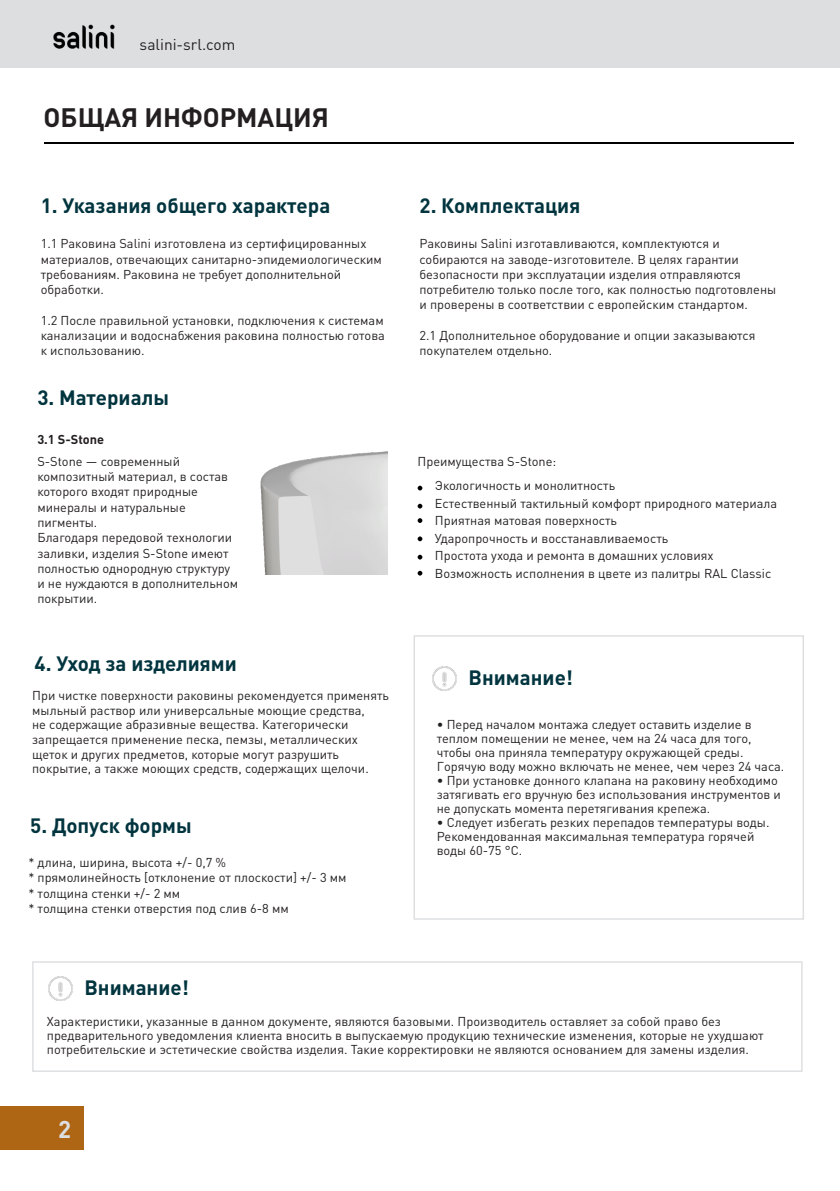
<style>
.page{position:relative;width:840px;height:1191px;background:#fff}
.page>*{position:absolute;margin:0;border:0;box-sizing:border-box;transform-origin:0 0}
.t1{font:700 26.4px "DIN Pro";color:#231f20}
.t2{font:700 24px "DIN Pro";color:#dddee0}
.t3{font:700 20.6px "DIN Pro";color:#00343e}
.t4{font:15.6px "DIN Pro";color:#231f20}
.t5{font:12.8px/15.4px "DIN Pro";color:#231f20}
.t6{font:700 12.8px "DIN Pro";color:#231f20}
</style>
<div class="page">
<div style="left:0;top:0;width:839px;height:67px;background:#dddee0"></div>
<img style="left:53px;top:24px;width:62px;height:25px">
<div style="left:0;top:1106px;width:83px;height:44px;background:#ae6514"></div>
<hr style="left:44px;top:142px;width:749px;height:2px;background:#000">
<img style="left:260px;top:451px;width:127px;height:123px">
<svg style="left:417px;top:486px;width:5px;height:4px"></svg>
<svg style="left:417px;top:504px;width:5px;height:4px"></svg>
<svg style="left:417px;top:518px;width:5px;height:5px"></svg>
<svg style="left:417px;top:536px;width:5px;height:5px"></svg>
<svg style="left:417px;top:555px;width:5px;height:4px"></svg>
<svg style="left:417px;top:571px;width:5px;height:4px"></svg>
<div style="left:32px;top:961px;width:770px;height:110px;border:1px solid #dddee0"></div>
<img style="left:48px;top:976px;width:25px;height:25px">
<div style="left:413px;top:635px;width:390px;height:284px;border:1px solid #dddee0"></div>
<img style="left:432px;top:666px;width:25px;height:25px">
<p class="t4" style="left:140px;top:32px;width:97px">salini-srl.com</p>
<p class="t1" style="left:43px;top:95px;width:287px">ОБЩАЯ ИНФОРМАЦИЯ</p>
<p class="t3" style="left:41px;top:188px;width:291px">1. Указания общего характера</p>
<p class="t5" style="left:41px;top:235px;width:342px">1.1 Раковина Salini изготовлена из сертифицированных материалов, отвечающих санитарно-эпидемиологическим требованиям. Раковина не требует дополнительной обработки.</p>
<p class="t5" style="left:41px;top:311px;width:345px;text-align:justify">1.2 После правильной установки, подключения к системам канализации и водоснабжения раковина полностью готова к использованию.</p>
<p class="t3" style="left:37px;top:380px;width:133px">3. Материалы</p>
<p class="t6" style="left:37px;top:428px;width:68px">3.1 S-Stone</p>
<p class="t5" style="left:37px;top:452px;width:144px">S-Stone — современный</p>
<p class="t5" style="left:37px;top:467px;width:192px">композитный материал, в состав</p>
<p class="t5" style="left:37px;top:483px;width:162px">которого входят природные</p>
<p class="t5" style="left:37px;top:498px;width:150px">минералы и натуральные</p>
<p class="t5" style="left:37px;top:513px;width:61px">пигменты.</p>
<p class="t5" style="left:37px;top:528px;width:202px">Благодаря передовой технологии заливки, изделия S-Stone имеют полностью однородную структуру и не нуждаются в дополнительном покрытии.</p>
<p class="t3" style="left:35px;top:646px;width:204px">4. Уход за изделиями</p>
<p class="t5" style="left:32px;top:686px;width:358px;line-height:14.6px">При чистке поверхности раковины рекомендуется применять мыльный раствор или универсальные моющие средства,<br>не содержащие абразивные вещества. Категорически запрещается применение песка, пемзы, металлических щеток и других предметов, которые могут разрушить покрытие, а также моющих средств, содержащих щелочи.</p>
<p class="t3" style="left:30px;top:808px;width:163px">5. Допуск формы</p>
<p class="t5" style="left:28px;top:853px;width:319px">* длина, ширина, высота +/- 0,7 %<br>* прямолинейность [отклонение от плоскости] +/- 3 мм * толщина стенки +/- 2 мм<br>* толщина стенки отверстия под слив 6-8 мм</p>
<p class="t3" style="left:84px;top:970px;width:106px">Внимание!</p>
<p class="t3" style="left:419px;top:188px;width:162px">2. Комплектация</p>
<p class="t5" style="left:419px;top:235px;width:358px">Раковины Salini изготавливаются, комплектуются и собираются на заводе-изготовителе. В целях гарантии безопасности при эксплуатации изделия отправляются потребителю только после того, как полностью подготовлены</p>
<p class="t5" style="left:419px;top:296px;width:330px">и проверены в соответствии с европейским стандартом.</p>
<p class="t5" style="left:419px;top:326px;width:337px">2.1 Дополнительное оборудование и опции заказываются покупателем отдельно.</p>
<p class="t5" style="left:417px;top:453px;width:140px">Преимущества S-Stone:</p>
<p class="t5" style="left:434px;top:476px;width:182px">Экологичность и монолитность</p>
<p class="t5" style="left:434px;top:494px;width:343px">Естественный тактильный комфорт природного материала</p>
<p class="t5" style="left:434px;top:511px;width:183px">Приятная матовая поверхность</p>
<p class="t5" style="left:434px;top:529px;width:235px">Ударопрочность и восстанавливаемость</p>
<p class="t5" style="left:434px;top:547px;width:280px">Простота ухода и ремонта в домашних условиях</p>
<p class="t5" style="left:434px;top:564px;width:338px">Возможность исполнения в цвете из палитры RAL Classic</p>
<p class="t3" style="left:468px;top:660px;width:106px">Внимание!</p>
<p class="t5" style="left:436px;top:716px;width:349px;line-height:14px">• Перед началом монтажа следует оставить изделие в теплом помещении не менее, чем на 24 часа для того, чтобы она приняла температуру окружающей среды.<br>Горячую воду можно включать не менее, чем через 24 часа.</p>
<p class="t5" style="left:436px;top:772px;width:345px;line-height:14px">• При установке донного клапана на раковину необходимо затягивать его вручную без использования инструментов и не допускать момента перетягивания крепежа.</p>
<p class="t5" style="left:436px;top:814px;width:334px;line-height:14px">• Следует избегать резких перепадов температуры воды.<br>Рекомендованная максимальная температура горячей воды 60-75 °C.</p>
<p class="t5" style="left:47px;top:1013px;width:717px;line-height:14px">Характеристики, указанные в данном документе, являются базовыми. Производитель оставляет за собой право без предварительного уведомления клиента вносить в выпускаемую продукцию технические изменения, которые не ухудшают потребительские и эстетические свойства изделия. Такие корректировки не являются основанием для замены изделия.</p>
<p class="t2" style="left:58px;top:1109px;width:15px">2</p>
</div>
